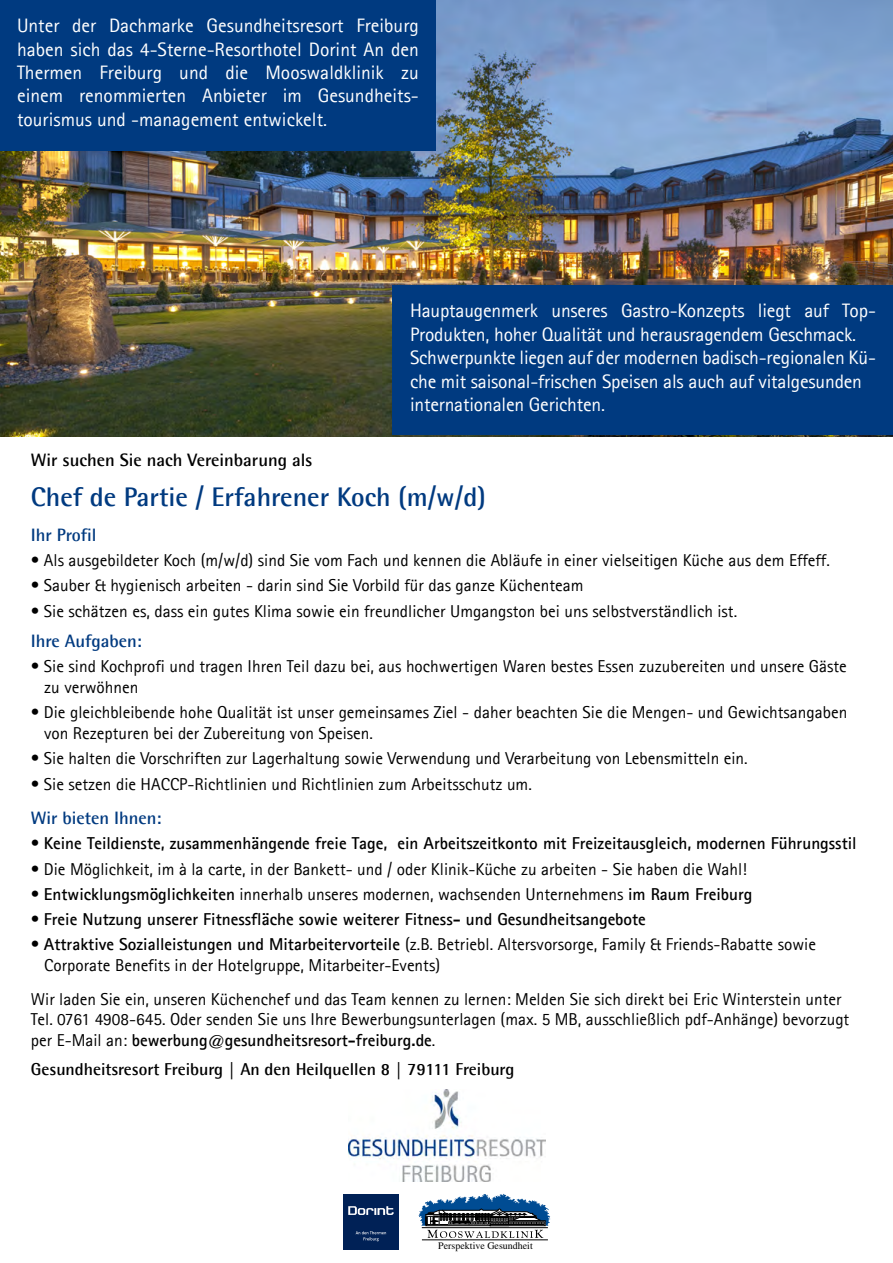
<style>
.page{position:relative;width:893px;height:1263px;background:#fff}
.page>*{position:absolute;margin:0;border:0;box-sizing:border-box;transform-origin:0 0}
.t1{font:700 27px "Agfa Rotis Semisans";color:#003a80}
.t2{font:19.5px/23.4px "Agfa Rotis Sans Serif";letter-spacing:-.01em;color:#fff}
.t3{font:700 18px "Agfa Rotis Semisans";color:#003a80}
.t4{font:700 18px "Agfa Rotis Semisans";color:#000}
.t5{font:17.25px/21px "Agfa Rotis Sans Serif";color:#000}
.t6{font:700 17.25px "Agfa Rotis Sans Serif";color:#000}
.t7{font:700 17.25px "Agfa Rotis Semisans";color:#000}
.t8{font:10.05px "Times";color:#000}
.s1{font-weight:400}
.s2{font-weight:700}
.s3{font-family:"Corporate S";font-weight:400}
</style>
<div class="page">
<img style="left:0;top:0;width:893px;height:436px">
<div style="left:393px;top:285px;width:500px;height:150px;background:#003a80"></div>
<div style="left:0;top:0;width:436px;height:151px;background:#003a80"></div>
<img style="left:348px;top:1089px;width:197px;height:93px">
<hr style="left:422px;top:1239px;width:126px;height:1px;background:#000">
<svg style="left:419px;top:1194px;width:131px;height:44px"></svg>
<div style="left:343px;top:1194px;width:55px;height:55px;background:#002156"></div>
<svg style="left:348px;top:1206px;width:46px;height:9px"></svg>
<svg style="left:356px;top:1231px;width:30px;height:10px"></svg>
<p class="t2" style="left:17px;top:14px;width:403px;text-align:justify">Unter der Dachmarke Gesundheitsresort Freiburg haben sich das 4-Sterne-Resorthotel Dorint An den Thermen Freiburg und die Mooswaldklinik zu einem renommierten Anbieter im Gesundheits&shy;tourismus und -management entwickelt.</p>
<p class="t2" style="left:410px;top:299px;width:467px">Hauptaugenmerk unseres Gastro-Konzepts liegt auf Top-Produkten, hoher Qualität und herausragendem Geschmack.<br>Schwerpunkte liegen auf der modernen badisch-regionalen Kü&shy;che mit saisonal-frischen Speisen als auch auf vitalgesunden internationalen Gerichten.</p>
<p class="t4" style="left:31px;top:448px;width:283px">Wir suchen Sie nach Vereinbarung als</p>
<h1 class="t1" style="left:31px;top:481px;width:457px">Chef de Partie / Erfahrener Koch (m/w/d)</h1>
<p class="t3" style="left:31px;top:524px;width:67px">Ihr Profil</p>
<p class="t5" style="left:31px;top:550px;width:801px">• Als ausgebildeter Koch (m/w/d) sind Sie vom Fach und kennen die Abläufe in einer vielseitigen Küche aus dem Effeff.</p>
<p class="t5" style="left:31px;top:575px;width:554px">• Sauber &amp; hygienisch arbeiten - darin sind Sie Vorbild für das ganze Küchenteam</p>
<p class="t5" style="left:31px;top:600px;width:708px">• Sie schätzen es, dass ein gutes Klima sowie ein freundlicher Umgangston bei uns selbstverständlich ist.</p>
<p class="t3" style="left:31px;top:629px;width:113px">Ihre Aufgaben:</p>
<p class="t5" style="left:44px;top:655px;width:804px;text-indent:-13px">• Sie sind Kochprofi und tragen Ihren Teil dazu bei, aus hochwertigen Waren bestes Essen zuzubereiten und unsere Gäste zu verwöhnen</p>
<p class="t5" style="left:44px;top:702px;width:805px;text-indent:-13px">• Die gleichbleibende hohe Qualität ist unser gemeinsames Ziel - daher beachten Sie die Mengen- und Gewichtsangaben von Rezepturen bei der Zubereitung von Speisen.</p>
<p class="t5" style="left:31px;top:748px;width:718px">• Sie halten die Vorschriften zur Lagerhaltung sowie Verwendung und Verarbeitung von Lebensmitteln ein.</p>
<p class="t5" style="left:31px;top:773px;width:503px">• Sie setzen die HACCP-Richtlinien und Richtlinien zum Arbeitsschutz um.</p>
<p class="t3" style="left:31px;top:807px;width:132px">Wir bieten Ihnen:</p>
<p class="t6" style="left:31px;top:832px;width:827px"><span class="s1">•</span> Keine Teildienste, zusammenhängende freie Tage, ein Arbeitszeitkonto mit Freizeitausgleich, modernen Führungsstil</p>
<p class="t5" style="left:31px;top:858px;width:718px">• Die Möglichkeit, im à la carte, in der Bankett- und / oder Klinik-Küche zu arbeiten - Sie haben die Wahl!</p>
<p class="t5" style="left:31px;top:883px;width:723px">• <span class="s2">Entwicklungsmöglichkeiten</span> innerhalb unseres modernen, wachsenden Unternehmens <span class="s2">im Raum Freiburg</span></p>
<p class="t6" style="left:31px;top:908px;width:617px"><span class="s1">•</span> Freie Nutzung unserer Fitnessfläche sowie weiterer Fitness- und Gesundheitsangebote</p>
<p class="t5" style="left:44px;top:934px;width:773px;text-indent:-13px">• <span class="s2">Attraktive Sozialleistungen und Mitarbeitervorteile</span> (z.B. Betriebl. Altersvorsorge, Family &amp; Friends-Rabatte sowie<br>Corporate Benefits in der Hotelgruppe, Mitarbeiter-Events)</p>
<p class="t5" style="left:31px;top:988px;width:820px">Wir laden Sie ein, unseren Küchenchef und das Team kennen zu lernen: Melden Sie sich direkt bei Eric Winterstein unter<br>Tel. 0761 4908-645. Oder senden Sie uns Ihre Bewerbungsunterlagen (max. 5 MB, ausschließlich pdf-Anhänge) bevorzugt per E-Mail an: <span class="s2">bewerbung@gesundheitsresort-freiburg.de</span>.</p>
<p class="t7" style="left:31px;top:1059px;width:485px">Gesundheitsresort Freiburg<span class="s3">│</span>An den Heilquellen 8<span class="s3">│</span>79111 Freiburg</p>
<p class="t8" style="left:438px;top:1239px;width:96px">Perspektive Gesundheit</p>
</div>
